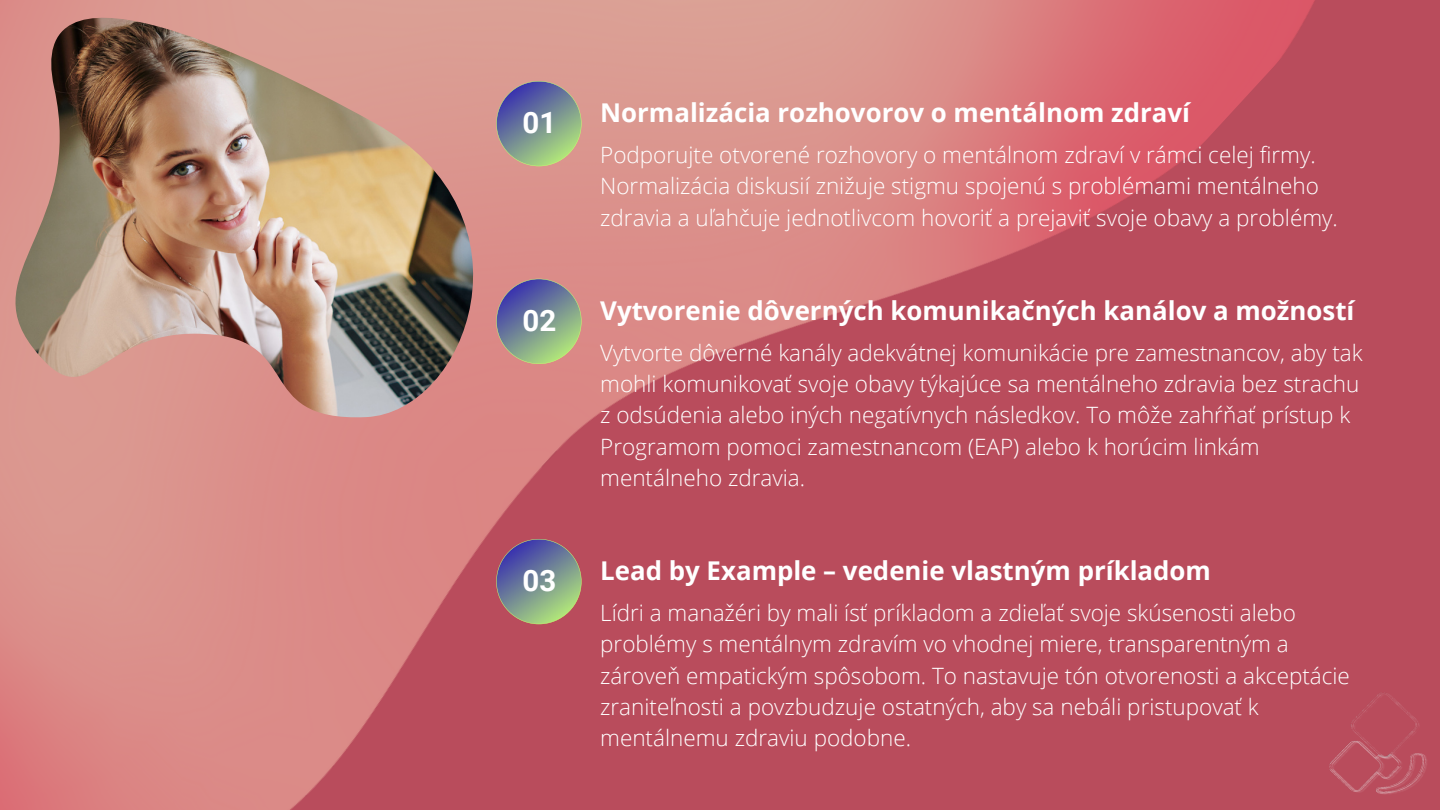
<style>
.page{position:relative;width:1440px;height:810px;background:#fff}
.page>*{position:absolute;margin:0;border:0;box-sizing:border-box;transform-origin:0 0}
.t1{font:700 29.5px "Roboto";color:#fff}
.t2{font:700 25.9px "Open Sans";color:#fff}
.t3{font:300 22.5px/31.3px "Open Sans";color:#fff}
</style>
<div class="page">
<img style="left:0;top:0;width:1440px;height:810px">
<svg style="left:496px;top:81px;width:86px;height:85px;background:#8c9092"></svg>
<svg style="left:496px;top:279px;width:86px;height:85px;background:#8c8d90"></svg>
<svg style="left:496px;top:539px;width:86px;height:85px;background:#857f87"></svg>
<img style="left:15px;top:18px;width:459px;height:400px">
<img style="left:1330px;top:692px;width:98px;height:104px">
<p class="t1" style="left:522px;top:106px;width:35px">01</p>
<p class="t2" style="left:600px;top:94px;width:591px">Normalizácia rozhovorov o mentálnom zdraví</p>
<p class="t3" style="left:600px;top:139px;width:739px">Podporujte otvorené rozhovory o mentálnom zdraví v rámci celej firmy.<br>Normalizácia diskusií znižuje stigmu spojenú s problémami mentálneho zdravia a uľahčuje jednotlivcom hovoriť a prejaviť svoje obavy a problémy.</p>
<p class="t1" style="left:522px;top:304px;width:35px">02</p>
<p class="t2" style="left:600px;top:292px;width:756px">Vytvorenie dôverných komunikačných kanálov a možností</p>
<p class="t3" style="left:600px;top:336px;width:764px">Vytvorte dôverné kanály adekvátnej komunikácie pre zamestnancov, aby tak mohli komunikovať svoje obavy týkajúce sa mentálneho zdravia bez strachu z odsúdenia alebo iných negatívnych následkov. To môže zahŕňať prístup k Programom pomoci zamestnancom (EAP) alebo k horúcim linkám mentálneho zdravia.</p>
<p class="t1" style="left:522px;top:564px;width:35px">03</p>
<p class="t2" style="left:600px;top:552px;width:612px">Lead by Example – vedenie vlastným príkladom</p>
<p class="t3" style="left:600px;top:597px;width:751px">Lídri a manažéri by mali ísť príkladom a zdieľať svoje skúsenosti alebo problémy s mentálnym zdravím vo vhodnej miere, transparentným a zároveň empatickým spôsobom. To nastavuje tón otvorenosti a akceptácie zraniteľnosti a povzbudzuje ostatných, aby sa nebáli pristupovať k mentálnemu zdraviu podobne.</p>
</div>
